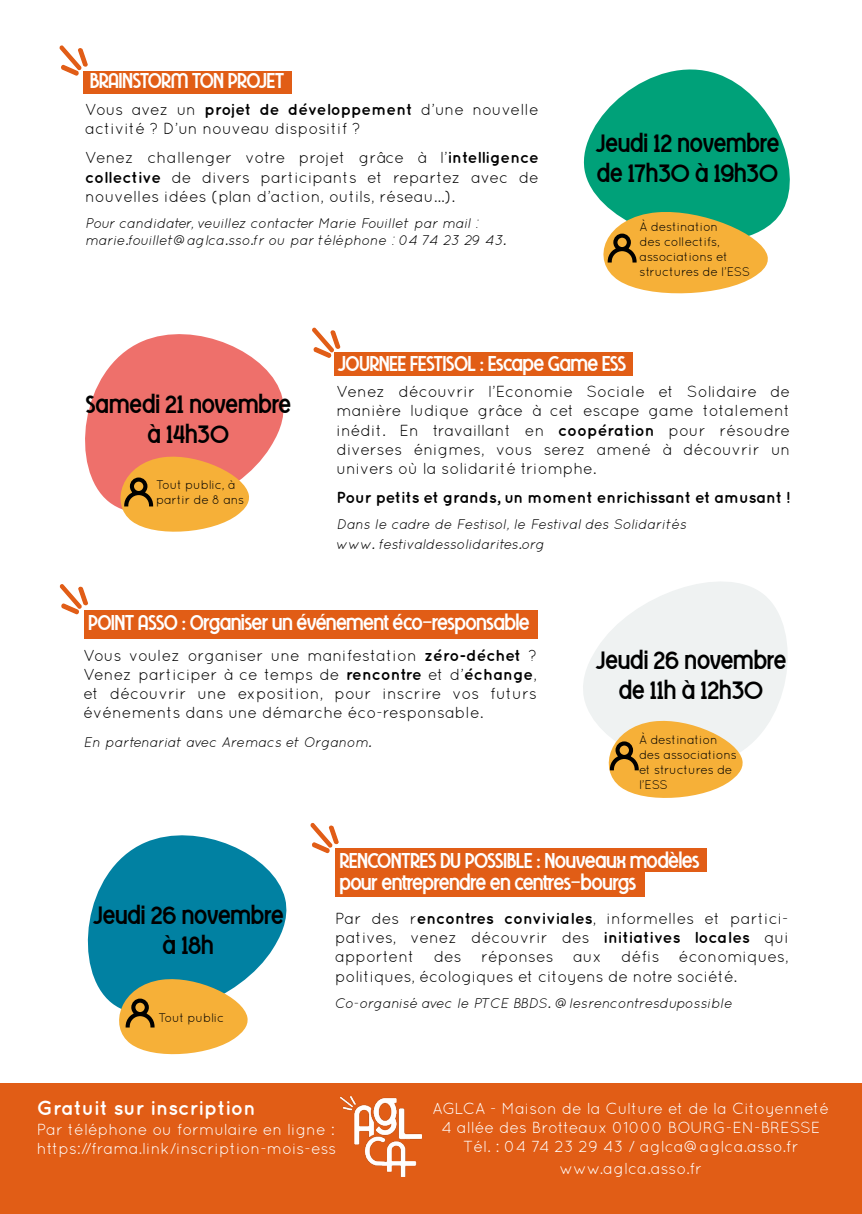
<style>
.page{position:relative;width:862px;height:1214px;background:#fff}
.page>*{position:absolute;margin:0;border:0;box-sizing:border-box;transform-origin:0 0}
.t1{font:28px/30px "Tawakkal Sans";letter-spacing:.02em;color:#000;text-align:center}
.t2{font:24px/22px "Tawakkal Sans";color:#fff}
.t3{font:700 20px "Quicksand";color:#fff}
.t4{font:16px/19.2px "Quicksand";color:#000;text-align:justify}
.t5{font:16px/19.2px "Quicksand";color:#fff}
.t6{font:700 16px "Quicksand";letter-spacing:-.01em;color:#000}
.t7{font:italic 14px/19.2px "Quicksand";color:#000}
.t8{font:12.4px/15px "Quicksand";letter-spacing:-.02em;color:#000}
.s1{font-weight:700}
</style>
<div class="page">
<svg style="left:85px;top:334px;width:199px;height:168px;fill:#ee706b"></svg>
<svg style="left:87px;top:835px;width:200px;height:164px;fill:#0181a2"></svg>
<div style="left:84px;top:610px;width:453px;height:29px;background:#e15d16"></div>
<div style="left:0;top:1083px;width:862px;height:130px;background:#e15d16"></div>
<div style="left:334px;top:352px;width:299px;height:24px;background:#e15d16"></div>
<svg style="left:312px;top:327px;width:28px;height:31px"></svg>
<svg style="left:59px;top:584px;width:29px;height:31px"></svg>
<div style="left:335px;top:868px;width:310px;height:28px;background:#e15d16"></div>
<div style="left:335px;top:848px;width:371px;height:24px;background:#e15d16"></div>
<svg style="left:310px;top:822px;width:28px;height:32px"></svg>
<div style="left:84px;top:71px;width:208px;height:23px;background:#e15d16"></div>
<svg style="left:59px;top:45px;width:28px;height:32px"></svg>
<svg style="left:583px;top:69px;width:207px;height:156px;fill:#00a179"></svg>
<svg style="left:588px;top:209px;width:182px;height:85px"></svg>
<svg style="left:109px;top:453px;width:142px;height:79px;background:#eea85a"></svg>
<svg style="left:583px;top:582px;width:205px;height:167px"></svg>
<svg style="left:596px;top:717px;width:148px;height:81px"></svg>
<svg style="left:107px;top:975px;width:142px;height:80px"></svg>
<img style="left:340px;top:1096px;width:82px;height:80px">
<h2 class="t2" style="left:90px;top:70px;width:196px">BRAINSTORM TON PROJET</h2>
<p class="t4" style="left:85px;top:100px;width:455px">Vous avez un <span class="s1">projet de développement</span> d’une nouvelle activité ? D’un nouveau dispositif ?</p>
<p class="t4" style="left:85px;top:148px;width:455px">Venez challenger votre projet grâce à l’<span class="s1">intelligence collective</span> de divers participants et repartez avec de nouvelles idées (plan d’action, outils, réseau…).</p>
<p class="t7" style="left:85px;top:215px;width:422px;line-height:16.8px">Pour candidater, veuillez contacter Marie Fouillet par mail : marie.fouillet@aglca.sso.fr ou par téléphone : 04 74 23 29 43.</p>
<h1 class="t1" style="left:596px;top:128px;width:185px;text-align:left">Jeudi 12 novembre de 17h30 à 19h30</h1>
<p class="t8" style="left:639px;top:219px;width:112px">À destination<br>des collectifs, associations et structures de l’ESS</p>
<h1 class="t1" style="left:86px;top:389px;width:207px">Samedi 21 novembre à 14h30</h1>
<p class="t8" style="left:156px;top:477px;width:90px">Tout public, à partir de 8 ans</p>
<h2 class="t2" style="left:338px;top:352px;width:290px">JOURNEE FESTISOL : Escape Game ESS</h2>
<p class="t4" style="left:336px;top:382px;width:455px">Venez découvrir l’Economie Sociale et Solidaire de manière ludique grâce à cet escape game totalement inédit. En travaillant en <span class="s1">coopération</span> pour résoudre diverses énigmes, vous serez amené à découvrir un univers où la solidarité triomphe.</p>
<p class="t6" style="left:336px;top:487px;width:455px">Pour petits et grands, un moment enrichissant et amusant !</p>
<p class="t7" style="left:336px;top:514px;width:351px">Dans le cadre de Festisol, le Festival des Solidarités www. festivaldessolidarites.org</p>
<h2 class="t2" style="left:88px;top:611px;width:442px">POINT ASSO : Organiser un événement éco-responsable</h2>
<p class="t4" style="left:83px;top:645px;width:455px">Vous voulez organiser une manifestation <span class="s1">zéro-déchet</span> ?<br>Venez participer à ce temps de <span class="s1">rencontre</span> et d’<span class="s1">échange</span>, et découvrir une exposition, pour inscrire vos futurs événements dans une démarche éco-responsable.</p>
<p class="t7" style="left:83px;top:732px;width:290px">En partenariat avec Aremacs et Organom.</p>
<h1 class="t1" style="left:596px;top:645px;width:192px">Jeudi 26 novembre de 11h à 12h30</h1>
<p class="t8" style="left:639px;top:731px;width:99px">À destination des associations et structures de l’ESS</p>
<h2 class="t2" style="left:340px;top:849px;width:361px">RENCONTRES DU POSSIBLE : Nouveaux modèles pour entreprendre en centres-bourgs</h2>
<h1 class="t1" style="left:93px;top:899px;width:192px">Jeudi 26 novembre à 18h</h1>
<p class="t4" style="left:335px;top:908px;width:455px">Par des r<span class="s1">encontres conviviales</span>, informelles et partici&shy;patives, venez découvrir des <span class="s1">initiatives locales</span> qui apportent des réponses aux défis économiques, politiques, écologiques et citoyens de notre société.</p>
<p class="t7" style="left:335px;top:993px;width:399px">Co-organisé avec le PTCE BBDS. @lesrencontresdupossible</p>
<p class="t8" style="left:158px;top:1009px;width:67px">Tout public</p>
<p class="t3" style="left:37px;top:1096px;width:220px">Gratuit sur inscription</p>
<p class="t5" style="left:37px;top:1118px;width:301px">Par téléphone ou formulaire en ligne : https://frama.link/inscription-mois-ess</p>
<p class="t5" style="left:432px;top:1098px;width:398px;text-align:center">AGLCA - Maison de la Culture et de la Citoyenneté<br>4 allée des Brotteaux 01000 BOURG-EN-BRESSE<br>Tél. : 04 74 23 29 43 / aglca@aglca.asso.fr</p>
<p class="t5" style="left:559px;top:1158px;width:144px">www.aglca.asso.fr</p>
</div>
